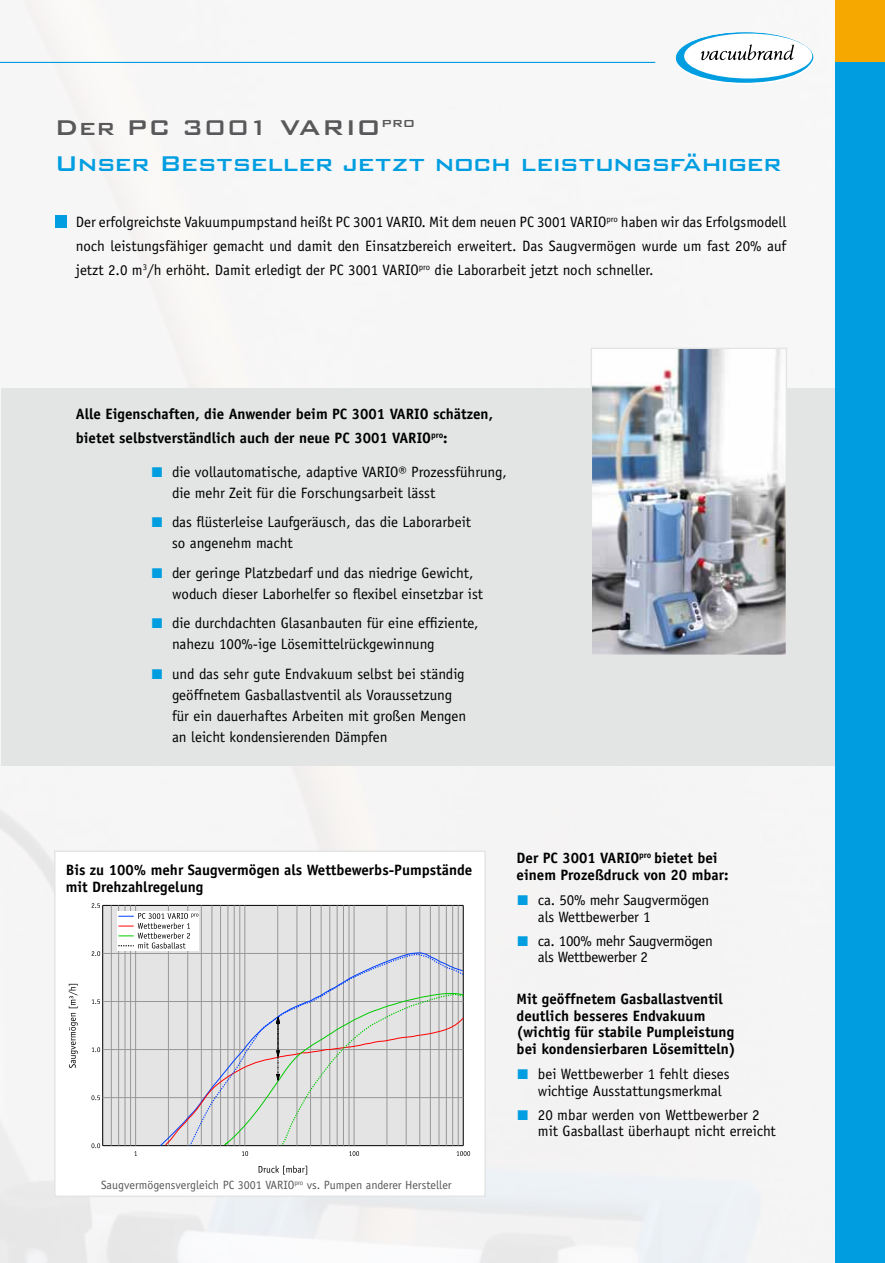
<style>
.page{position:relative;width:885px;height:1263px;background:#fff}
.page>*{position:absolute;margin:0;border:0;box-sizing:border-box;transform-origin:0 0}
.t1{font:500 28.5px/36px "Bank Gothic BT";letter-spacing:-.025em;color:#009ee0}
.t2{font:15px/21px "Officina Sans";color:#000}
.t3{font:700 15px/16.5px "Officina Sans";color:#000}
.t4{font:15px/16.5px "Officina Sans";letter-spacing:-.02em;color:#000}
.t5{font:12px "Officina Sans";color:#58585a}
.s1{color:#58585a}
.s2{font-family:"Arial";font-size:21px;color:#009ee0}
</style>
<div class="page">
<div style="left:0;top:0;width:835px;height:1263px;background:#f7f6f6"></div>
<div style="left:1px;top:388px;width:883px;height:377px;background:#e3e4e4"></div>
<div style="left:835px;top:61px;width:49px;height:1202px;background:#009ee0"></div>
<hr style="left:0;top:62px;width:655px;height:1px;background:#009ee0">
<svg style="left:675px;top:32px;width:138px;height:51px"></svg>
<div style="left:834px;top:0;width:50px;height:61px;background:#f7a800"></div>
<div style="left:55px;top:215px;width:11px;height:12px;background:#009ee0"></div>
<img style="left:592px;top:350px;width:193px;height:304px">
<div style="left:590px;top:348px;width:197px;height:308px;border:1px solid #e3e4e4"></div>
<div style="left:54px;top:850px;width:432px;height:347px;background:#fff;border:2px solid #e3e4e4"></div>
<div style="left:103px;top:905px;width:360px;height:241px;background:#e4e4e4"></div>
<hr style="left:102px;top:905px;width:1px;height:241px;background:#000">
<hr style="left:463px;top:905px;width:1px;height:241px;background:#000">
<svg style="left:92px;top:903px;width:8px;height:5px"></svg>
<hr style="left:103px;top:953px;width:360px;height:1px;background:#989898">
<svg style="left:92px;top:951px;width:8px;height:5px"></svg>
<hr style="left:103px;top:1001px;width:360px;height:1px;background:#989898">
<svg style="left:92px;top:999px;width:8px;height:5px"></svg>
<hr style="left:103px;top:1049px;width:360px;height:1px;background:#989898">
<svg style="left:92px;top:1047px;width:8px;height:5px"></svg>
<hr style="left:103px;top:1097px;width:360px;height:1px;background:#989898">
<svg style="left:91px;top:1095px;width:9px;height:5px"></svg>
<svg style="left:91px;top:1143px;width:9px;height:5px"></svg>
<svg style="left:69px;top:984px;width:9px;height:84px"></svg>
<hr style="left:103px;top:1145px;width:360px;height:1px;background:#000">
<hr style="left:103px;top:905px;width:360px;height:1px;background:#000">
<hr style="left:111px;top:905px;width:1px;height:241px;background:#989898">
<hr style="left:118px;top:905px;width:1px;height:241px;background:#989898">
<hr style="left:125px;top:905px;width:1px;height:241px;background:#989898">
<hr style="left:130px;top:905px;width:1px;height:241px;background:#989898">
<hr style="left:135px;top:905px;width:1px;height:241px;background:#989898">
<svg style="left:134px;top:1151px;width:3px;height:5px"></svg>
<hr style="left:168px;top:905px;width:1px;height:241px;background:#989898">
<hr style="left:187px;top:905px;width:1px;height:241px;background:#989898">
<hr style="left:201px;top:905px;width:1px;height:241px;background:#989898">
<hr style="left:212px;top:905px;width:1px;height:241px;background:#989898">
<hr style="left:220px;top:905px;width:1px;height:241px;background:#989898">
<hr style="left:228px;top:905px;width:1px;height:241px;background:#989898">
<hr style="left:234px;top:905px;width:1px;height:241px;background:#989898">
<hr style="left:239px;top:905px;width:1px;height:241px;background:#989898">
<hr style="left:244px;top:905px;width:1px;height:241px;background:#989898">
<hr style="left:277px;top:905px;width:1px;height:241px;background:#989898">
<hr style="left:297px;top:905px;width:1px;height:241px;background:#989898">
<hr style="left:310px;top:905px;width:1px;height:241px;background:#989898">
<hr style="left:321px;top:905px;width:1px;height:241px;background:#989898">
<hr style="left:329px;top:905px;width:1px;height:241px;background:#989898">
<hr style="left:337px;top:905px;width:1px;height:241px;background:#989898">
<hr style="left:343px;top:905px;width:1px;height:241px;background:#989898">
<hr style="left:349px;top:905px;width:1px;height:241px;background:#989898">
<hr style="left:354px;top:905px;width:1px;height:241px;background:#989898">
<hr style="left:386px;top:905px;width:1px;height:241px;background:#989898">
<hr style="left:406px;top:905px;width:1px;height:241px;background:#989898">
<hr style="left:419px;top:905px;width:1px;height:241px;background:#989898">
<hr style="left:430px;top:905px;width:1px;height:241px;background:#989898">
<hr style="left:438px;top:905px;width:1px;height:241px;background:#989898">
<hr style="left:446px;top:905px;width:1px;height:241px;background:#989898">
<hr style="left:452px;top:905px;width:1px;height:241px;background:#989898">
<hr style="left:458px;top:905px;width:1px;height:241px;background:#989898">
<svg style="left:258px;top:1166px;width:49px;height:8px"></svg>
<svg style="left:188px;top:953px;width:276px;height:39px"></svg>
<svg style="left:164px;top:992px;width:306px;height:164px"></svg>
<svg style="left:117px;top:911px;width:82px;height:39px"></svg>
<svg style="left:118px;top:913px;width:80px;height:35px;background:#ddd"></svg>
<h1 class="t1" style="left:55px;top:109px;width:728px"><span class="s1">Der PC 3001 VARIO</span><sup>pro<br></sup>Unser Bestseller jetzt noch leistungsfähiger</h1>
<p class="t2" style="left:76px;top:210px;width:712px;line-height:24px;text-align:justify">Der erfolgreichste Vakuumpumpstand heißt PC 3001 VARIO. Mit dem neuen PC 3001 VARIO<sup>pro</sup> haben wir das Erfolgsmodell noch leistungsfähiger gemacht und damit den Einsatzbereich erweitert. Das Saugvermögen wurde um fast 20% auf jetzt 2.0 m<sup>3</sup>/h erhöht. Damit erledigt der PC 3001 VARIO<sup>pro</sup> die Laborarbeit jetzt noch schneller.</p>
<p class="t3" style="left:76px;top:401px;width:418px;line-height:24px">Alle Eigenschaften, die Anwender beim PC 3001 VARIO schätzen, bietet selbstverständlich auch der neue PC 3001 VARIO<sup>pro</sup>:</p>
<p class="t2" style="left:172px;top:461px;width:336px;text-indent:-21px"><span class="s2">■</span> die vollautomatische, adaptive VARIO® Prozessführung, die mehr Zeit für die Forschungsarbeit lässt</p>
<p class="t2" style="left:172px;top:512px;width:300px;text-indent:-21px"><span class="s2">■</span> das flüsterleise Laufgeräusch, das die Laborarbeit so angenehm macht</p>
<p class="t2" style="left:172px;top:562px;width:312px;text-indent:-21px"><span class="s2">■</span> der geringe Platzbedarf und das niedrige Gewicht, woduch dieser Laborhelfer so flexibel einsetzbar ist</p>
<p class="t2" style="left:172px;top:613px;width:308px;text-indent:-21px"><span class="s2">■</span> die durchdachten Glasanbauten für eine effiziente, nahezu 100%-ige Lösemittelrückgewinnung</p>
<p class="t2" style="left:172px;top:663px;width:295px;text-indent:-21px"><span class="s2">■</span> und das sehr gute Endvakuum selbst bei ständig geöffnetem Gasballastventil als Voraussetzung für ein dauerhaftes Arbeiten mit großen Mengen an leicht kondensierenden Dämpfen</p>
<p class="t3" style="left:66px;top:861px;width:408px">Bis zu 100% mehr Saugvermögen als Wettbewerbs-Pumpstände mit Drehzahlregelung</p>
<p class="t5" style="left:101px;top:1178px;width:352px">Saugvermögensvergleich PC 3001 VARIO<sup>pro</sup> vs. Pumpen anderer Hersteller</p>
<p class="t3" style="left:516px;top:850px;width:213px">Der PC 3001 VARIO<sup>pro</sup> bietet bei einem Prozeßdruck von 20 mbar:</p>
<p class="t2" style="left:538px;top:892px;width:173px;line-height:16.5px;text-indent:-21px"><span class="s2">■</span> ca. 50% mehr Saugvermögen als Wettbewerber 1</p>
<p class="t4" style="left:538px;top:932px;width:177px;text-indent:-21px"><span class="s2">■</span> ca. 100% mehr Saugvermögen als Wettbewerber 2</p>
<p class="t3" style="left:516px;top:991px;width:220px">Mit geöffnetem Gasballastventil deutlich besseres Endvakuum (wichtig für stabile Pumpleistung bei kondensierbaren Lösemitteln)</p>
<p class="t2" style="left:538px;top:1066px;width:193px;line-height:16.5px;text-indent:-21px"><span class="s2">■</span> bei Wettbewerber 1 fehlt dieses wichtige Ausstattungsmerkmal</p>
<p class="t2" style="left:538px;top:1106px;width:239px;line-height:16.5px;text-indent:-21px"><span class="s2">■</span> 20 mbar werden von Wettbewerber 2 mit Gasballast überhaupt nicht erreicht</p>
</div>
